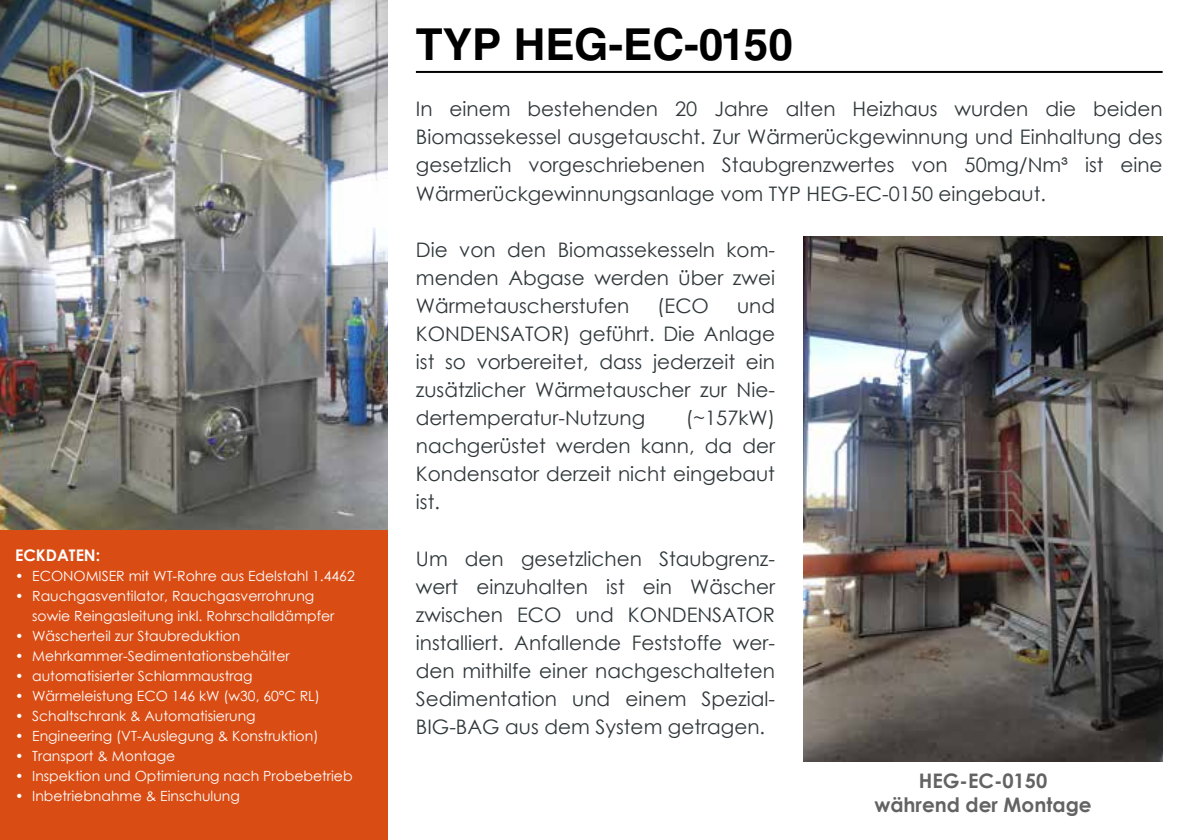
<style>
.page{position:relative;width:1191px;height:840px;background:#fff}
.page>*{position:absolute;margin:0;border:0;box-sizing:border-box;transform-origin:0 0}
.t1{font:700 44px "Helvetica LT Std";color:#000}
.t2{font:20px/28px "Century Gothic";color:#30383b;text-align:justify}
.t3{font:700 20px/24px "Century Gothic";color:#646363;text-align:center}
.t4{font:700 16px "Century Gothic";color:#fff}
.t5{font:14px/20px "Century Gothic";color:#fff}
</style>
<div class="page">
<div style="left:0;top:529px;width:387px;height:310px;background:#d94d15"></div>
<img style="left:0;top:0;width:387px;height:529px">
<img style="left:803px;top:237px;width:359px;height:524px">
<hr style="left:416px;top:71px;width:746px;height:2px;background:#000">
<p class="t4" style="left:15px;top:542px;width:87px">ECKDATEN:</p>
<p class="t5" style="left:15px;top:565px;width:341px">• ECONOMISER mit WT-Rohre aus Edelstahl 1.4462</p>
<p class="t5" style="left:32px;top:585px;width:304px;text-indent:-17px">• Rauchgasventilator, Rauchgasverrohrung sowie Reingasleitung inkl. Rohrschalldämpfer</p>
<p class="t5" style="left:15px;top:625px;width:227px">• Wäscherteil zur Staubreduktion</p>
<p class="t5" style="left:15px;top:645px;width:276px">• Mehrkammer-Sedimentationsbehälter</p>
<p class="t5" style="left:15px;top:665px;width:239px">• automatisierter Schlammaustrag</p>
<p class="t5" style="left:15px;top:685px;width:306px">• Wärmeleistung ECO 146 kW (w30, 60°C RL)</p>
<p class="t5" style="left:15px;top:705px;width:242px">• Schaltschrank &amp; Automatisierung</p>
<p class="t5" style="left:15px;top:725px;width:305px">• Engineering (VT-Auslegung &amp; Konstruktion)</p>
<p class="t5" style="left:15px;top:745px;width:162px">• Transport &amp; Montage</p>
<p class="t5" style="left:15px;top:765px;width:339px">• Inspektion und Optimierung nach Probebetrieb</p>
<p class="t5" style="left:15px;top:785px;width:226px">• Inbetriebnahme &amp; Einschulung</p>
<h1 class="t1" style="left:416px;top:18px;width:378px">TYP HEG-EC-0150</h1>
<p class="t2" style="left:416px;top:95px;width:748px">In einem bestehenden 20 Jahre alten Heizhaus wurden die beiden Biomassekessel ausgetauscht. Zur Wärmerückgewinnung und Einhaltung des gesetzlich vorgeschriebenen Staubgrenzwertes von 50mg/Nm³ ist eine Wärmerückgewinnungsanlage vom TYP HEG-EC-0150 eingebaut.</p>
<p class="t2" style="left:416px;top:235px;width:361px">Die von den Biomassekesseln kom&shy;menden Abgase werden über zwei Wärmetauscherstufen</p>
<p class="t2" style="left:657px;top:291px;width:53px">(ECO</p>
<p class="t2" style="left:416px;top:291px;width:361px;text-indent:321px">und KONDENSATOR) geführt. Die Anlage ist so vorbereitet, dass jederzeit ein zusätzlicher Wärmetauscher zur Nie&shy;dertemperatur-Nutzung</p>
<p class="t2" style="left:416px;top:403px;width:361px;text-indent:270px">(~157kW) nachgerüstet werden kann, da der Kondensator derzeit nicht eingebaut ist.</p>
<p class="t2" style="left:416px;top:543px;width:361px">Um den gesetzlichen Staubgrenz&shy;wert einzuhalten ist ein Wäscher zwischen ECO und KONDENSATOR installiert. Anfallende Feststoffe wer&shy;den mithilfe einer nachgeschalteten Sedimentation und einem Spezial-BIG-BAG aus dem System getragen.</p>
<p class="t3" style="left:874px;top:767px;width:219px">HEG-EC-0150 während der Montage</p>
</div>
